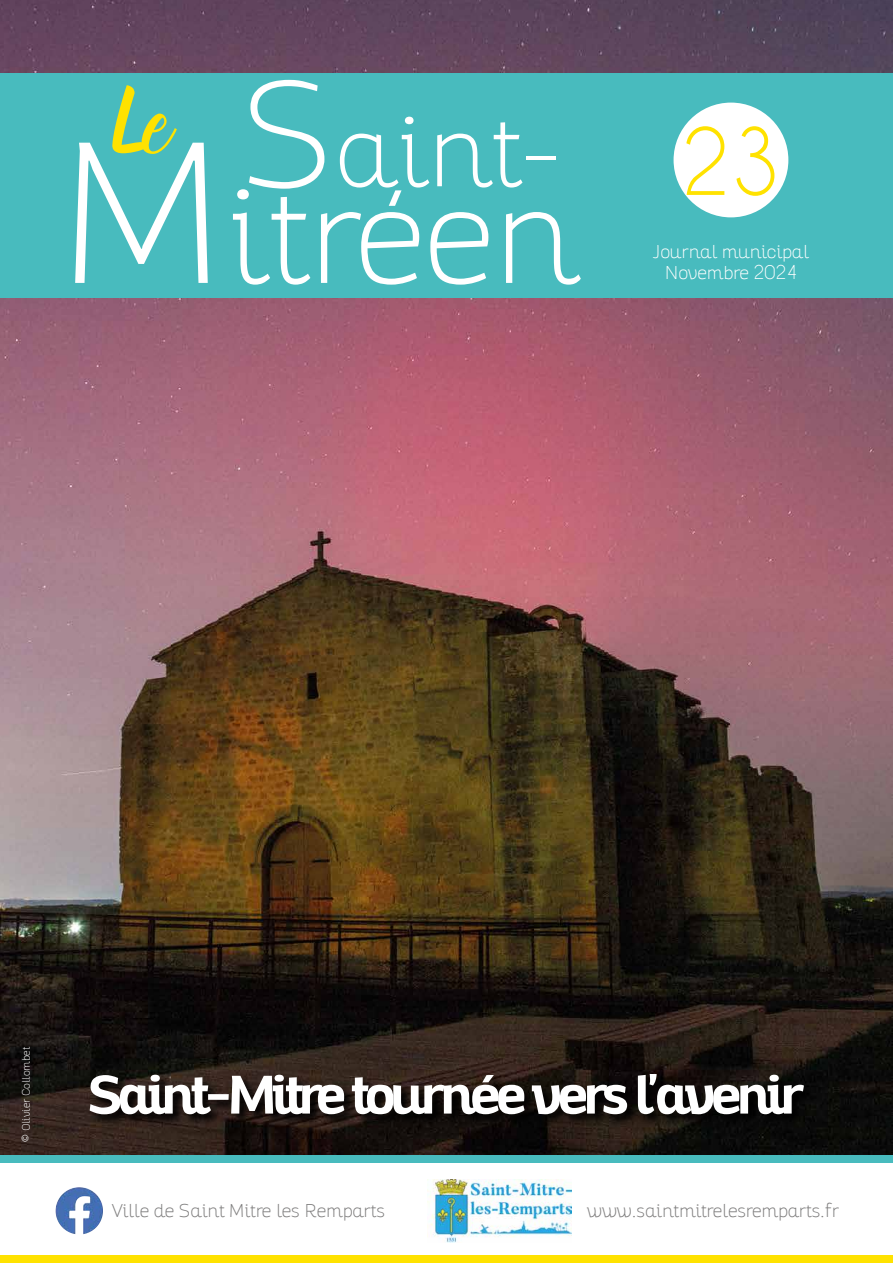
<style>
.page{position:relative;width:893px;height:1263px;background:#fff}
.page>*{position:absolute;margin:0;border:0;box-sizing:border-box;transform-origin:0 0}
.t1{font:100 132.75px "Altair";color:#fff}
.t2{font:100 98.7px "Altair";color:#fff}
.t3{font:86.7px "Caviar Dreams";color:#ffe200;scale:.95 1}
.t4{font:700 52.8px "Altair";letter-spacing:-.07em;color:#fff}
.t5{font:100 18px "Altair";color:#7c7b7b}
.t6{font:100 18px/21.6px "Altair";color:#fff;text-align:center}
.t7{font:100 10.5px "Altair";color:#fff}
.s1{font-size:145.35px}
.s2{font-size:195.75px}
.s3{font-family:"Caviar Dreams";font-weight:400}
</style>
<div class="page">
<img style="left:0;top:0;width:893px;height:1155px">
<div style="left:0;top:74px;width:893px;height:224px;background:#48bbbe"></div>
<div style="left:674px;top:103px;width:114px;height:114px;background:#fff;border-radius:50%"></div>
<img style="left:56px;top:1187px;width:21px;height:38px">
<img style="left:428px;top:1179px;width:143px;height:63px">
<div style="left:0;top:1255px;width:893px;height:8px;background:#ffe200"></div>
<div style="left:0;top:1155px;width:893px;height:8px;background:#48bbbe"></div>
<svg style="left:89px;top:1073px;width:727px;height:54px"></svg>
<h2 class="t2" style="left:112px;top:92px;width:453px"><sup>Le</sup> <span class="s1">S</span>aint-</h2>
<h1 class="t1" style="left:59px;top:156px;width:520px"><span class="s2">M</span>itréen</h1>
<h3 class="t3" style="left:680px;top:115px;width:107px">23</h3>
<p class="t6" style="left:653px;top:241px;width:157px">Journal municipal<br>Novembre <span class="s3">2024</span></p>
<p class="t7" style="left:20px;top:1141px;width:96px;rotate:-90deg">© Olivier Collombet</p>
<h3 class="t4" style="left:89px;top:1061px;width:717px">Saint-Mitre tournée vers l'avenir</h3>
<p class="t5" style="left:112px;top:1200px;width:275px">Ville de Saint Mitre les Remparts</p>
<p class="t5" style="left:587px;top:1200px;width:253px">www.saintmitrelesremparts.fr</p>
</div>
